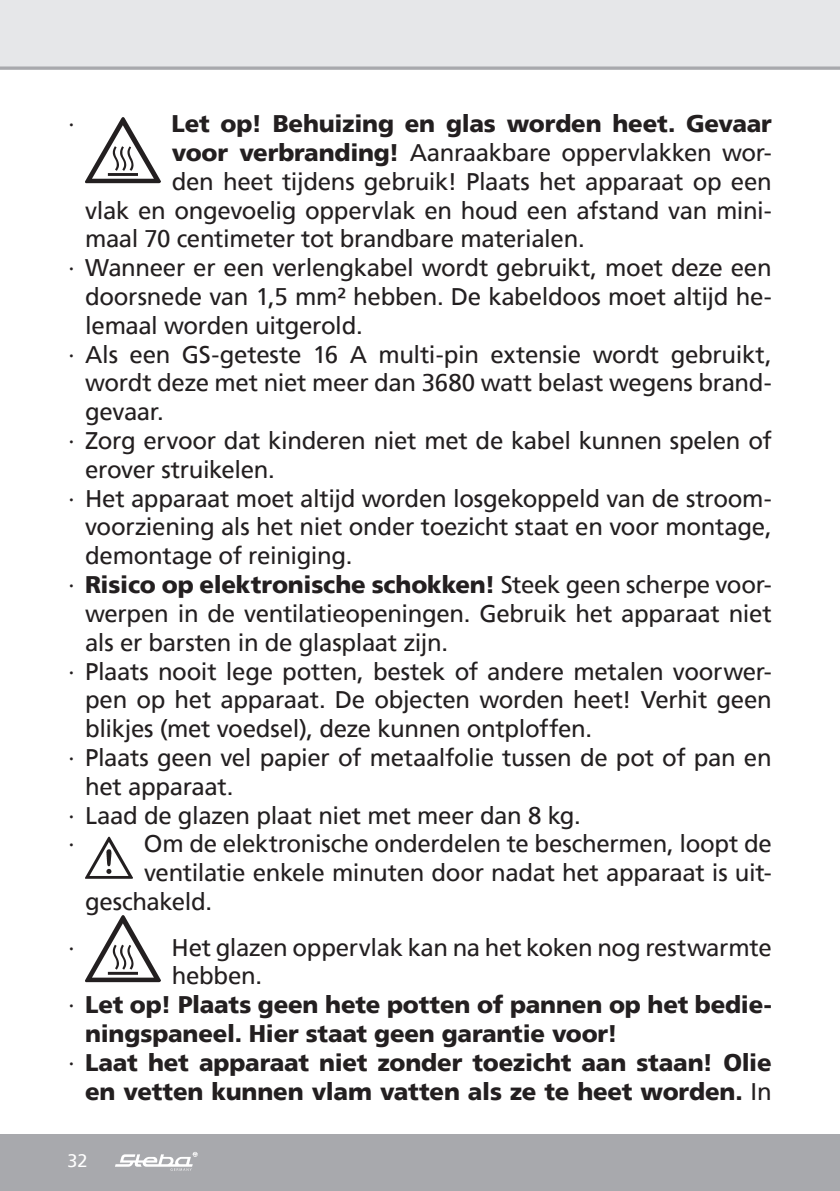
<style>
.page{position:relative;width:840px;height:1191px;background:#fff}
.page>*{position:absolute;margin:0;border:0;box-sizing:border-box;transform-origin:0 0}
.t1{font:24px "Frutiger";letter-spacing:-.015em;color:#231f20}
.t2{font:900 24px "Frutiger";letter-spacing:-.01em;color:#231f20}
.t3{font:18px "Frutiger";color:#fff}
.s1{font-weight:900}
.s2{font-weight:400}
</style>
<div class="page">
<div style="left:0;top:0;width:839px;height:68px;background:#e6e7e9"></div>
<hr style="left:839px;top:1134px;width:1px;height:57px;background:#a8a9ad">
<div style="left:0;top:1134px;width:839px;height:57px;background:#a8a9ad"></div>
<svg style="left:115px;top:1152px;width:82px;height:18px"></svg>
<svg style="left:0;top:66px;width:839px;height:4px;background:#b3b4b8"></svg>
<img style="left:85px;top:117px;width:75px;height:67px">
<img style="left:85px;top:836px;width:48px;height:43px">
<img style="left:85px;top:915px;width:75px;height:68px">
<p class="t1" style="left:68px;top:110px;width:8px">∙</p>
<p class="t2" style="left:171px;top:109px;width:601px">Let op! Behuizing en glas worden heet. Gevaar</p>
<p class="t1" style="left:172px;top:138px;width:601px"><span class="s1">voor verbranding!</span> Aanraakbare oppervlakken wor-</p>
<p class="t1" style="left:172px;top:167px;width:601px">den heet tijdens gebruik! Plaats het apparaat op een</p>
<p class="t1" style="left:85px;top:196px;width:687px">vlak en ongevoelig oppervlak en houd een afstand van mini-</p>
<p class="t1" style="left:85px;top:225px;width:501px">maal 70 centimeter tot brandbare materialen.</p>
<p class="t1" style="left:68px;top:254px;width:704px">∙ Wanneer er een verlengkabel wordt gebruikt, moet deze een</p>
<p class="t1" style="left:85px;top:282px;width:687px">doorsnede van 1,5 mm² hebben. De kabeldoos moet altijd he-</p>
<p class="t1" style="left:85px;top:311px;width:279px">lemaal worden uitgerold.</p>
<p class="t1" style="left:68px;top:340px;width:704px">∙ Als een GS-geteste 16 A multi-pin extensie wordt gebruikt,</p>
<p class="t1" style="left:85px;top:369px;width:687px">wordt deze met niet meer dan 3680 watt belast wegens brand-</p>
<p class="t1" style="left:85px;top:398px;width:80px">gevaar.</p>
<p class="t1" style="left:68px;top:426px;width:705px">∙ Zorg ervoor dat kinderen niet met de kabel kunnen spelen of</p>
<p class="t1" style="left:85px;top:455px;width:191px">erover struikelen.</p>
<p class="t1" style="left:68px;top:484px;width:705px">∙ Het apparaat moet altijd worden losgekoppeld van de stroom-</p>
<p class="t1" style="left:85px;top:513px;width:687px">voorziening als het niet onder toezicht staat en voor montage,</p>
<p class="t1" style="left:85px;top:542px;width:269px">demontage of reiniging.</p>
<p class="t2" style="left:68px;top:570px;width:705px"><span class="s2">∙</span> Risico op elektronische schokken! <span class="s2">Steek geen scherpe voor-</span></p>
<p class="t1" style="left:85px;top:599px;width:687px">werpen in de ventilatieopeningen. Gebruik het apparaat niet</p>
<p class="t1" style="left:85px;top:628px;width:364px">als er barsten in de glasplaat zijn.</p>
<p class="t1" style="left:68px;top:657px;width:705px">∙ Plaats nooit lege potten, bestek of andere metalen voorwer-</p>
<p class="t1" style="left:85px;top:686px;width:687px">pen op het apparaat. De objecten worden heet! Verhit geen</p>
<p class="t1" style="left:85px;top:714px;width:508px">blikjes (met voedsel), deze kunnen ontploffen.</p>
<p class="t1" style="left:68px;top:743px;width:704px">∙ Plaats geen vel papier of metaalfolie tussen de pot of pan en</p>
<p class="t1" style="left:85px;top:772px;width:150px">het apparaat.</p>
<p class="t1" style="left:68px;top:801px;width:514px">∙ Laad de glazen plaat niet met meer dan 8 kg.</p>
<p class="t1" style="left:68px;top:830px;width:8px">∙</p>
<p class="t1" style="left:144px;top:830px;width:629px">Om de elektronische onderdelen te beschermen, loopt de</p>
<p class="t1" style="left:144px;top:858px;width:629px">ventilatie enkele minuten door nadat het apparaat is uit-</p>
<p class="t1" style="left:85px;top:887px;width:128px">geschakeld.</p>
<p class="t1" style="left:68px;top:933px;width:8px">∙</p>
<p class="t1" style="left:171px;top:933px;width:601px">Het glazen oppervlak kan na het koken nog restwarmte</p>
<p class="t1" style="left:172px;top:962px;width:92px">hebben.</p>
<p class="t2" style="left:68px;top:990px;width:705px"><span class="s2">∙</span> Let op! Plaats geen hete potten of pannen op het bedie-</p>
<p class="t2" style="left:85px;top:1019px;width:534px">ningspaneel. Hier staat geen garantie voor!</p>
<p class="t2" style="left:68px;top:1047px;width:704px"><span class="s2">∙</span> Laat het apparaat niet zonder toezicht aan staan! Olie</p>
<p class="t2" style="left:85px;top:1076px;width:687px">en vetten kunnen vlam vatten als ze te heet worden. <span class="s2">In</span></p>
<p class="t3" style="left:67px;top:1149px;width:22px">32</p>
</div>
